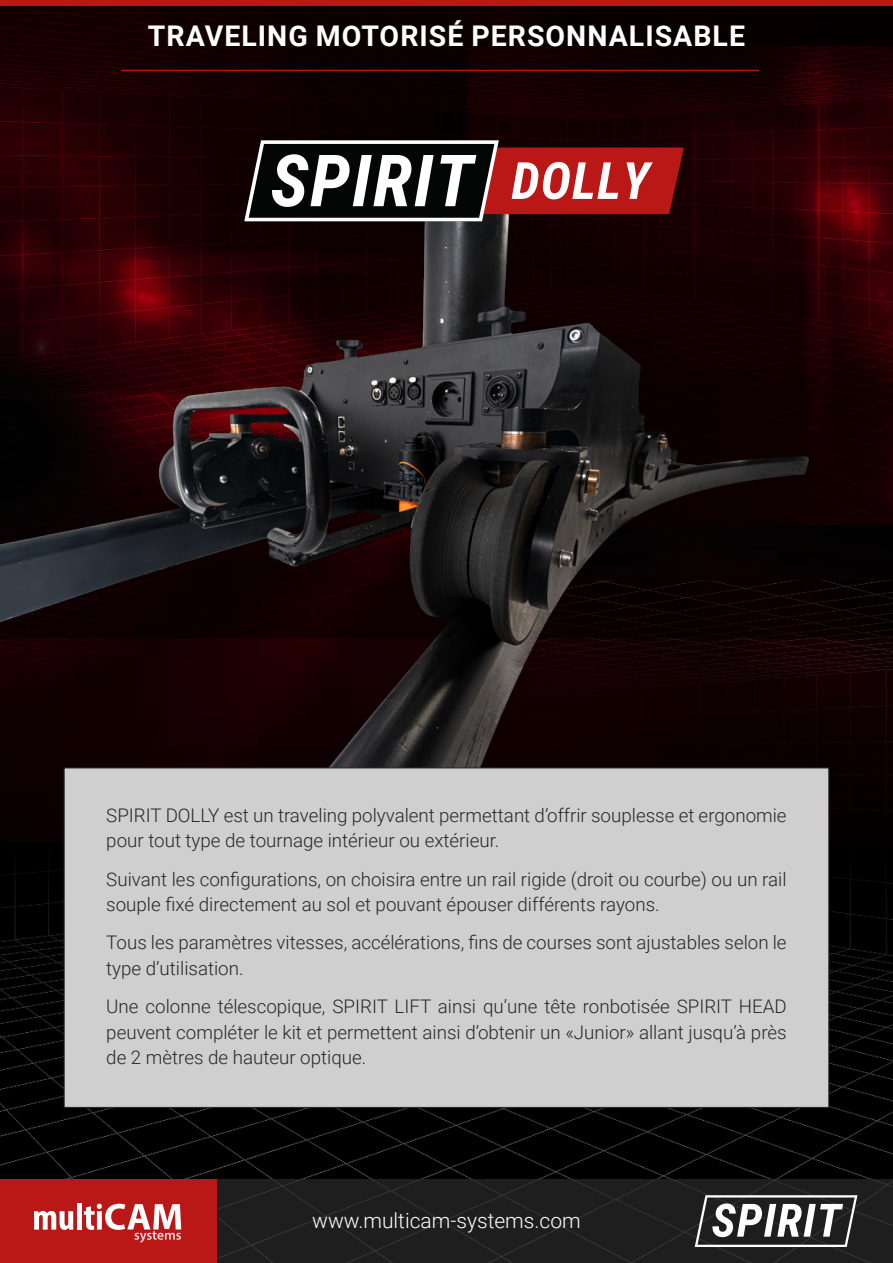
<style>
.page{position:relative;width:893px;height:1263px;background:#fff}
.page>*{position:absolute;margin:0;border:0;box-sizing:border-box;transform-origin:0 0}
.t1{font:italic 700 51.3px "Roboto Condensed";letter-spacing:.02em;color:#fff}
.t2{font:700 28.5px "Roboto";letter-spacing:.035em;color:#fff}
.t3{font:300 21px "Roboto";color:#fff}
.t4{font:300 18.75px/25.5px "Roboto";color:#272727}
</style>
<div class="page">
<svg style="left:0;top:840px;width:893px;height:339px;background:#030303"></svg>
<img style="left:0;top:637px;width:893px;height:203px">
<img style="left:0;top:6px;width:893px;height:631px">
<hr style="left:121px;top:70px;width:638px;height:1px;background:#b91817">
<div style="left:0;top:0;width:893px;height:6px;background:#b91817"></div>
<img style="left:0;top:213px;width:824px;height:571px">
<div style="left:0;top:1179px;width:893px;height:84px;background:#1e1e1e"></div>
<div style="left:0;top:1179px;width:217px;height:84px;background:#b91817"></div>
<svg style="left:34px;top:1211px;width:39px;height:19px"></svg>
<div style="left:77px;top:1203px;width:5px;height:26px;background:#fff"></div>
<svg style="left:84px;top:1204px;width:97px;height:39px"></svg>
<svg style="left:695px;top:1195px;width:162px;height:52px"></svg>
<div style="left:64px;top:767px;width:765px;height:341px;background:#cfcfcf;border:1px solid #252525"></div>
<svg style="left:244px;top:140px;width:440px;height:81px"></svg>
<h2 class="t2" style="left:148px;top:16px;width:599px">TRAVELING MOTORISÉ PERSONNALISABLE</h2>
<h1 class="t1" style="left:511px;top:145px;width:140px">DOLLY</h1>
<p class="t4" style="left:106px;top:802px;width:682px">SPIRIT DOLLY est un traveling polyvalent permettant d’offrir souplesse et ergonomie pour tout type de tournage intérieur ou extérieur.</p>
<p class="t4" style="left:106px;top:865px;width:682px">Suivant les configurations, on choisira entre un rail rigide (droit ou courbe) ou un rail souple fixé directement au sol et pouvant épouser différents rayons.</p>
<p class="t4" style="left:106px;top:929px;width:682px">Tous les paramètres vitesses, accélérations, fins de courses sont ajustables selon le type d’utilisation.</p>
<p class="t4" style="left:106px;top:993px;width:682px;text-align:justify">Une colonne télescopique, SPIRIT LIFT ainsi qu’une tête ronbotisée SPIRIT HEAD peuvent compléter le kit et permettent ainsi d’obtenir un «Junior» allant jusqu’à près de 2 mètres de hauteur optique.</p>
<p class="t3" style="left:312px;top:1206px;width:270px">www.multicam-systems.com</p>
</div>
